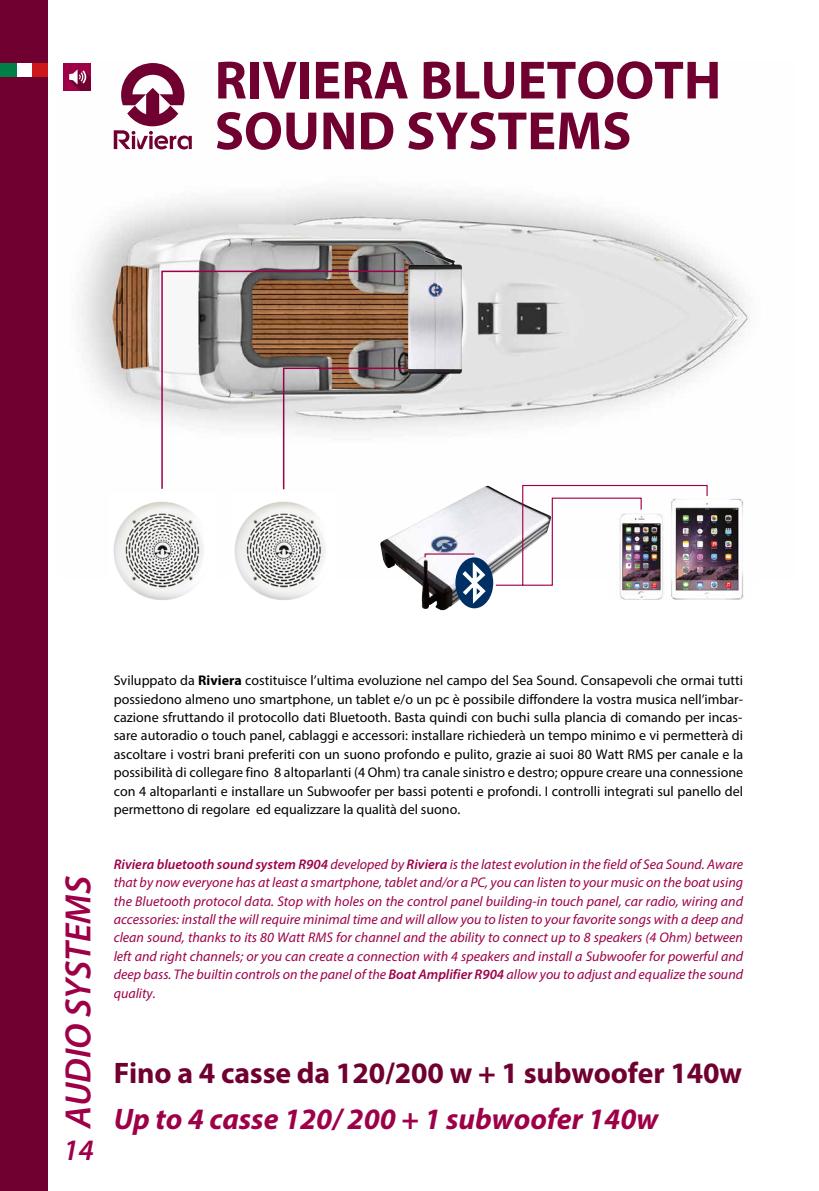
<style>
.page{position:relative;width:819px;height:1191px;background:#fff}
.page>*{position:absolute;margin:0;border:0;box-sizing:border-box;transform-origin:0 0}
.t1{font:700 54.25px/50.8px "Myriad Pro";color:#700030}
.t2{font:italic 600 36.75px "Myriad Pro";color:#9e0048}
.t3{font:700 29.75px "Myriad Pro";letter-spacing:-.005em;color:#700030}
.t4{font:italic 700 29.75px "Myriad Pro";color:#9e0048}
.t5{font:italic 600 29.75px "Myriad Pro";color:#9e0048}
.t6{font:14px/18.4px "Myriad Pro";color:#000;text-align:justify}
.t7{font:italic 14px/18.4px "Myriad Pro";color:#9e0048;text-align:justify}
.s1{font-weight:700}
.s2{font-weight:600}
</style>
<div class="page">
<img style="left:80px;top:130px;width:670px;height:450px">
<img style="left:424px;top:250px;width:26px;height:13px">
<img style="left:230px;top:493px;width:106px;height:107px">
<img style="left:109px;top:493px;width:106px;height:107px">
<svg style="left:160px;top:270px;width:248px;height:220px"></svg>
<svg style="left:282px;top:367px;width:126px;height:124px"></svg>
<img style="left:451px;top:486px;width:35px;height:18px">
<img style="left:671px;top:498px;width:79px;height:101px">
<img style="left:619px;top:586px;width:44px;height:13px">
<div style="left:455px;top:557px;width:38px;height:51px;background:#003063;border-radius:50%"></div>
<svg style="left:424px;top:553px;width:61px;height:51px"></svg>
<img style="left:494px;top:484px;width:214px;height:102px">
<svg style="left:114px;top:63px;width:78px;height:86px"></svg>
<div style="left:0;top:0;width:48px;height:1191px;background:#700030"></div>
<div style="left:63px;top:63px;width:28px;height:28px;background:#9e0048"></div>
<svg style="left:69px;top:69px;width:22px;height:22px"></svg>
<div style="left:0;top:63px;width:17px;height:14px;background:#007e48"></div>
<div style="left:17px;top:63px;width:15px;height:14px;background:#fff"></div>
<div style="left:32px;top:63px;width:16px;height:14px;background:#cd171a"></div>
<h1 class="t1" style="left:215px;top:53px;width:508px">RIVIERA BLUETOOTH<br>SOUND SYSTEMS</h1>
<h2 class="t2" style="left:55px;top:1128px;width:253px;rotate:-90deg">AUDIO SYSTEMS</h2>
<h3 class="t5" style="left:63px;top:1131px;width:32px">14</h3>
<p class="t6" style="left:114px;top:671px;width:631px">Sviluppato da <span class="s1">Riviera</span> costituisce l’ultima evoluzione nel campo del Sea Sound. Consapevoli che ormai tutti possiedono almeno uno smartphone, un tablet e/o un pc è possibile diffondere la vostra musica nell’imbar&shy;cazione sfruttando il protocollo dati Bluetooth. Basta quindi con buchi sulla plancia di comando per incas&shy;sare autoradio o touch panel, cablaggi e accessori: installare richiederà un tempo minimo e vi permetterà di ascoltare i vostri brani preferiti con un suono profondo e pulito, grazie ai suoi 80 Watt RMS per canale e la possibilità di collegare fino 8 altoparlanti (4 Ohm) tra canale sinistro e destro; oppure creare una connessione con 4 altoparlanti e installare un Subwoofer per bassi potenti e profondi. I controlli integrati sul panello del permettono di regolare ed equalizzare la qualità del suono.</p>
<p class="t7" style="left:114px;top:855px;width:631px"><span class="s2">Riviera bluetooth sound system R904</span> developed by <span class="s2">Riviera</span> is the latest evolution in the field of Sea Sound. Aware that by now everyone has at least a smartphone, tablet and/or a PC, you can listen to your music on the boat using the Bluetooth protocol data. Stop with holes on the control panel building-in touch panel, car radio, wiring and accessories: install the will require minimal time and will allow you to listen to your favorite songs with a deep and clean sound, thanks to its 80 Watt RMS for channel and the ability to connect up to 8 speakers (4 Ohm) between left and right channels; or you can create a connection with 4 speakers and install a Subwoofer for powerful and deep bass. The builtin controls on the panel of the <span class="s2">Boat Amplifier R904</span> allow you to adjust and equalize the sound quality.</p>
<h3 class="t3" style="left:114px;top:1053px;width:630px">Fino a 4 casse da 120/200 w + 1 subwoofer 140w</h3>
<h3 class="t4" style="left:114px;top:1099px;width:546px">Up to 4 casse 120/ 200 + 1 subwoofer 140w</h3>
</div>
